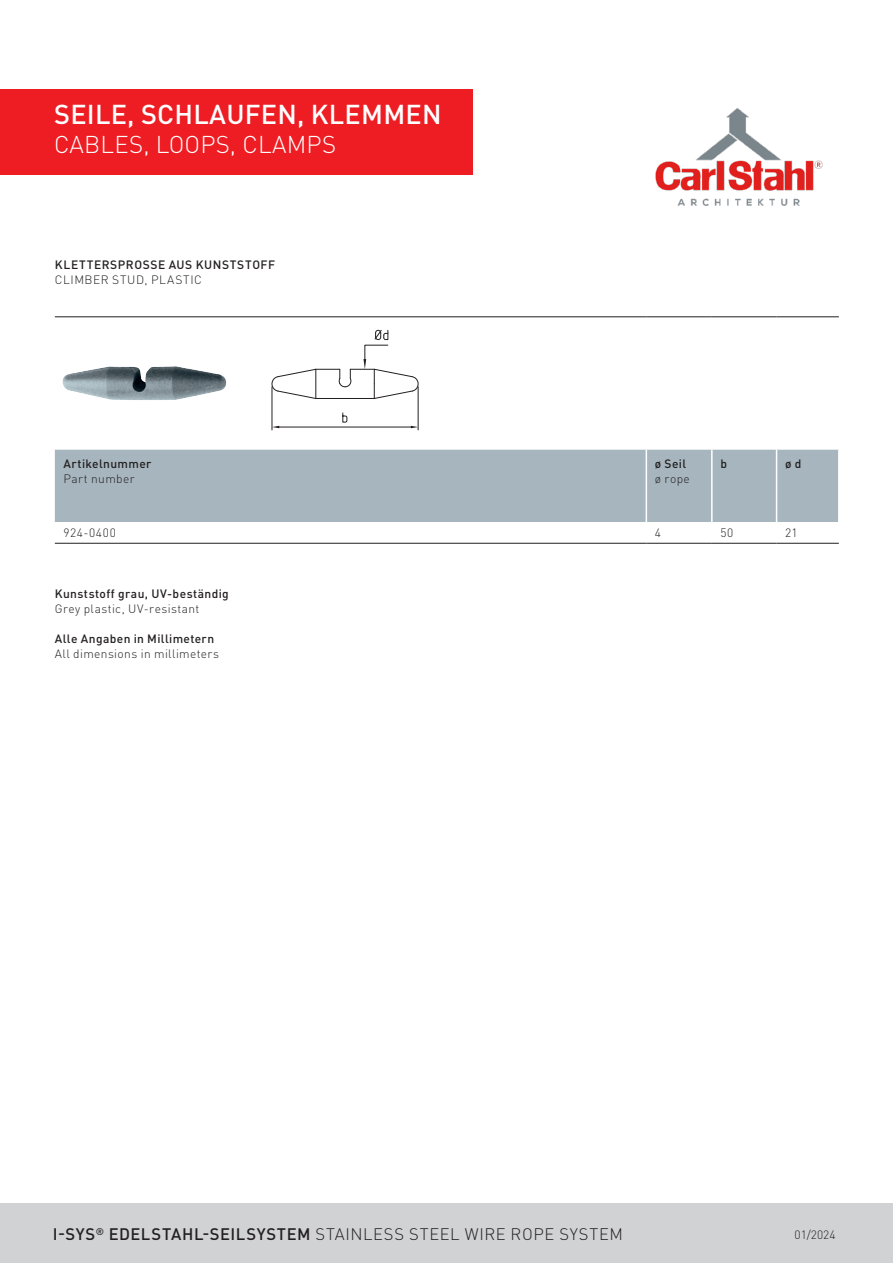
<style>
.page{position:relative;width:893px;height:1263px;background:#fff}
.page>*{position:absolute;margin:0;border:0;box-sizing:border-box;transform-origin:0 0}
.t1{font:500 27px "DIN Pro";letter-spacing:.01em;color:#fff}
.t2{font:300 24px "DIN Pro";letter-spacing:.01em;color:#fff}
.t3{font:300 16.5px "DIN Pro";letter-spacing:.045em;color:#231f20}
.t4{font:300 12px "DIN Pro";letter-spacing:.035em;color:#231f20}
.t5{font:500 12px "DIN Pro";letter-spacing:.035em;color:#231f20}
.s1{font-weight:500}
</style>
<div class="page">
<div style="left:0;top:1203px;width:893px;height:60px;background:#d1d2d4"></div>
<div style="left:0;top:90px;width:472px;height:85px;background:#ee1d23"></div>
<img style="left:655px;top:108px;width:168px;height:98px">
<svg style="left:55px;top:316px;width:784px;height:227px"></svg>
<div style="left:55px;top:450px;width:783px;height:72px;background:#a7b6be"></div>
<hr style="left:646px;top:450px;width:1px;height:72px;background:#fff">
<hr style="left:711px;top:450px;width:2px;height:72px;background:#fff">
<hr style="left:776px;top:450px;width:1px;height:72px;background:#fff">
<hr style="left:55px;top:317px;width:591px;height:1px;background:#231f20">
<hr style="left:646px;top:317px;width:66px;height:1px;background:#231f20">
<hr style="left:712px;top:317px;width:65px;height:1px;background:#231f20">
<hr style="left:777px;top:317px;width:62px;height:1px;background:#231f20">
<hr style="left:838px;top:450px;width:2px;height:72px;background:#fff">
<hr style="left:55px;top:543px;width:591px;height:1px;background:#231f20">
<hr style="left:646px;top:543px;width:66px;height:1px;background:#231f20">
<hr style="left:712px;top:543px;width:65px;height:1px;background:#231f20">
<hr style="left:777px;top:543px;width:62px;height:1px;background:#231f20">
<img style="left:62px;top:366px;width:165px;height:34px">
<hr style="left:418px;top:387px;width:1px;height:43px;background:#231f20">
<hr style="left:272px;top:387px;width:1px;height:43px;background:#231f20">
<hr style="left:279px;top:427px;width:132px;height:1px;background:#231f20">
<svg style="left:411px;top:426px;width:7px;height:2px"></svg>
<svg style="left:272px;top:426px;width:7px;height:2px"></svg>
<svg style="left:343px;top:413px;width:4px;height:9px"></svg>
<svg style="left:272px;top:330px;width:146px;height:69px"></svg>
<h1 class="t1" style="left:54px;top:93px;width:389px">SEILE, SCHLAUFEN, KLEMMEN</h1>
<h2 class="t2" style="left:54px;top:126px;width:283px">CABLES, LOOPS, CLAMPS</h2>
<p class="t5" style="left:55px;top:254px;width:222px">KLETTERSPROSSE AUS KUNSTSTOFF</p>
<p class="t4" style="left:55px;top:270px;width:149px">CLIMBER STUD, PLASTIC</p>
<p class="t5" style="left:63px;top:454px;width:90px">Artikelnummer</p>
<p class="t4" style="left:63px;top:469px;width:73px">Part number</p>
<p class="t5" style="left:655px;top:453px;width:33px">ø Seil</p>
<p class="t4" style="left:655px;top:469px;width:37px">ø rope</p>
<p class="t5" style="left:720px;top:453px;width:8px">b</p>
<p class="t5" style="left:785px;top:453px;width:18px">ø d</p>
<p class="t4" style="left:63px;top:523px;width:54px">924-0400</p>
<p class="t4" style="left:655px;top:523px;width:8px">4</p>
<p class="t4" style="left:720px;top:523px;width:14px">50</p>
<p class="t4" style="left:785px;top:523px;width:14px">21</p>
<p class="t5" style="left:55px;top:583px;width:175px">Kunststoff grau, UV-beständig</p>
<p class="t4" style="left:55px;top:599px;width:146px">Grey plastic, UV-resistant</p>
<p class="t5" style="left:55px;top:628px;width:161px">Alle Angaben in Millimetern</p>
<p class="t4" style="left:55px;top:644px;width:166px">All dimensions in millimeters</p>
<h3 class="t3" style="left:53px;top:1221px;width:572px"><span class="s1">I-SYS</span><sup>®</sup> <span class="s1">EDELSTAHL-SEILSYSTEM</span> STAINLESS STEEL WIRE ROPE SYSTEM</h3>
<p class="t4" style="left:794px;top:1226px;width:43px">01/2024</p>
</div>
